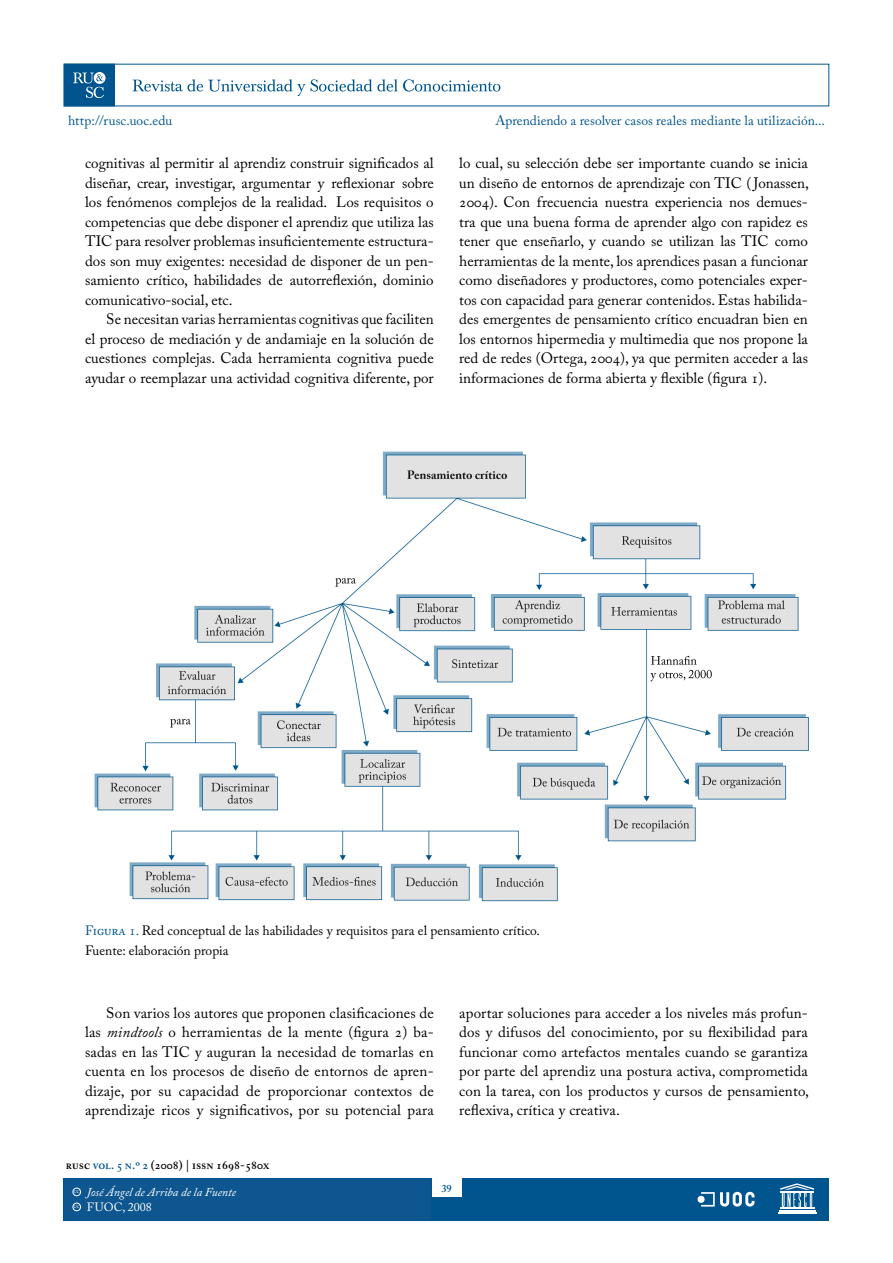
<style>
.page{position:relative;width:893px;height:1263px;background:#fff}
.page>*{position:absolute;margin:0;border:0;box-sizing:border-box;transform-origin:0 0}
.t1{font:15px/19.5px "Adobe Caslon Pro";color:#000;text-align:justify}
.t2{font:13.5px/19.5px "Adobe Caslon Pro";color:#000}
.t3{font:13.5px "Adobe Caslon Pro";letter-spacing:.005em;color:#00558e}
.t4{font:600 12px "Adobe Caslon Pro";color:#000}
.t5{font:italic 600 12px "Adobe Caslon Pro";color:#fff}
.t6{font:italic 12px "Adobe Caslon Pro";color:#fff}
.t7{font:12px "Adobe Caslon Pro";color:#fff}
.t8{font:600 10.5px "Adobe Caslon Pro";color:#00558e}
.t9{font:600 3.9px "Adobe Caslon Pro";color:#fff}
.s1{color:#00558e}
.s2{font-style:italic}
</style>
<div class="page">
<img style="left:94px;top:451px;width:714px;height:451px">
<div style="left:64px;top:1178px;width:765px;height:42px;background:#00558e"></div>
<hr style="left:780px;top:1207px;width:34px;height:2px;background:#fff">
<hr style="left:779px;top:1210px;width:36px;height:1px;background:#fff">
<hr style="left:778px;top:1212px;width:39px;height:1px;background:#fff">
<svg style="left:780px;top:1183px;width:34px;height:24px"></svg>
<div style="left:697px;top:1196px;width:8px;height:7px;background:#fff;border-radius:50%"></div>
<svg style="left:701px;top:1192px;width:53px;height:14px"></svg>
<div style="left:64px;top:64px;width:50px;height:42px;background:#00558e"></div>
<div style="left:64px;top:64px;width:51px;height:42px;border:1px solid #00558e"></div>
<svg style="left:94px;top:72px;width:12px;height:12px"></svg>
<svg style="left:73px;top:73px;width:31px;height:25px"></svg>
<svg style="left:133px;top:79px;width:367px;height:17px"></svg>
<div style="left:432px;top:1159px;width:30px;height:37px;background:#fff"></div>
<div style="left:64px;top:1178px;width:366px;height:41px;background:#0e568f"></div>
<div style="left:73px;top:1188px;width:8px;height:8px;border:1px solid #fff;border-radius:50%"></div>
<div style="left:73px;top:1203px;width:8px;height:8px;border:1px solid #fff;border-radius:50%"></div>
<p class="t3" style="left:68px;top:112px;width:106px">http://rusc.uoc.edu</p>
<p class="t1" style="left:85px;top:153px;width:350px">cognitivas al permitir al aprendiz construir significados al</p>
<p class="t1" style="left:85px;top:173px;width:350px">diseñar, crear, investigar, argumentar y reflexionar sobre</p>
<p class="t1" style="left:85px;top:192px;width:350px">los fenómenos complejos de la realidad. Los requisitos o</p>
<p class="t1" style="left:85px;top:212px;width:350px">competencias que debe disponer el aprendiz que utiliza las</p>
<p class="t1" style="left:85px;top:231px;width:350px">TIC para resolver problemas insuficientemente estructura-</p>
<p class="t1" style="left:85px;top:251px;width:350px">dos son muy exigentes: necesidad de disponer de un pen-</p>
<p class="t1" style="left:85px;top:270px;width:350px">samiento crítico, habilidades de autorreflexión, dominio</p>
<p class="t1" style="left:85px;top:290px;width:149px">comunicativo-social, etc.</p>
<p class="t1" style="left:106px;top:309px;width:329px">Se necesitan varias herramientas cognitivas que faciliten</p>
<p class="t1" style="left:85px;top:329px;width:350px">el proceso de mediación y de andamiaje en la solución de</p>
<p class="t1" style="left:85px;top:348px;width:350px">cuestiones complejas. Cada herramienta cognitiva puede</p>
<p class="t1" style="left:85px;top:368px;width:350px">ayudar o reemplazar una actividad cognitiva diferente, por</p>
<p class="t3" style="left:495px;top:112px;width:331px">Aprendiendo a resolver casos reales mediante la utilización...</p>
<p class="t1" style="left:459px;top:153px;width:351px">lo cual, su selección debe ser importante cuando se inicia un diseño de entornos de aprendizaje con TIC ( Jonassen, 2004). Con frecuencia nuestra experiencia nos demues&shy;tra que una buena forma de aprender algo con rapidez es tener que enseñarlo, y cuando se utilizan las TIC como herramientas de la mente, los aprendices pasan a funcionar como diseñadores y productores, como potenciales exper&shy;tos con capacidad para generar contenidos. Estas habilida&shy;des emergentes de pensamiento crítico encuadran bien en los entornos hipermedia y multimedia que nos propone la red de redes (Ortega, 2004), ya que permiten acceder a las informaciones de forma abierta y flexible (figura 1).</p>
<p class="t2" style="left:85px;top:921px;width:456px"><span class="s1">Figura 1.</span> Red conceptual de las habilidades y requisitos para el pensamiento crítico.<br>Fuente: elaboración propia</p>
<p class="t1" style="left:85px;top:1003px;width:350px;text-indent:21px">Son varios los autores que proponen clasificaciones de las <span class="s2">mindtools</span> o herramientas de la mente (figura 2) ba&shy;sadas en las TIC y auguran la necesidad de tomarlas en cuenta en los procesos de diseño de entornos de apren&shy;dizaje, por su capacidad de proporcionar contextos de aprendizaje ricos y significativos, por su potencial para</p>
<p class="t1" style="left:459px;top:1003px;width:351px">aportar soluciones para acceder a los niveles más profun&shy;dos y difusos del conocimiento, por su flexibilidad para funcionar como artefactos mentales cuando se garantiza por parte del aprendiz una postura activa, comprometida con la tarea, con los productos y cursos de pensamiento, reflexiva, crítica y creativa.</p>
<p class="t4" style="left:66px;top:1157px;width:205px">rusc <span class="s1">vol. 5 n.º 2</span> (2008) | issn 1698-580x</p>
<p class="t5" style="left:70px;top:1192px;width:154px">José Ángel de Arriba de la Fuente</p>
<p class="t9" style="left:74px;top:1190px;width:7px">CC</p>
<p class="t6" style="left:87px;top:1185px;width:151px">José Ángel de Arriba de la Fuente</p>
<p class="t9" style="left:74px;top:1205px;width:7px">CC</p>
<p class="t7" style="left:87px;top:1200px;width:67px">FUOC, 2008</p>
<p class="t8" style="left:442px;top:1182px;width:12px">39</p>
</div>
